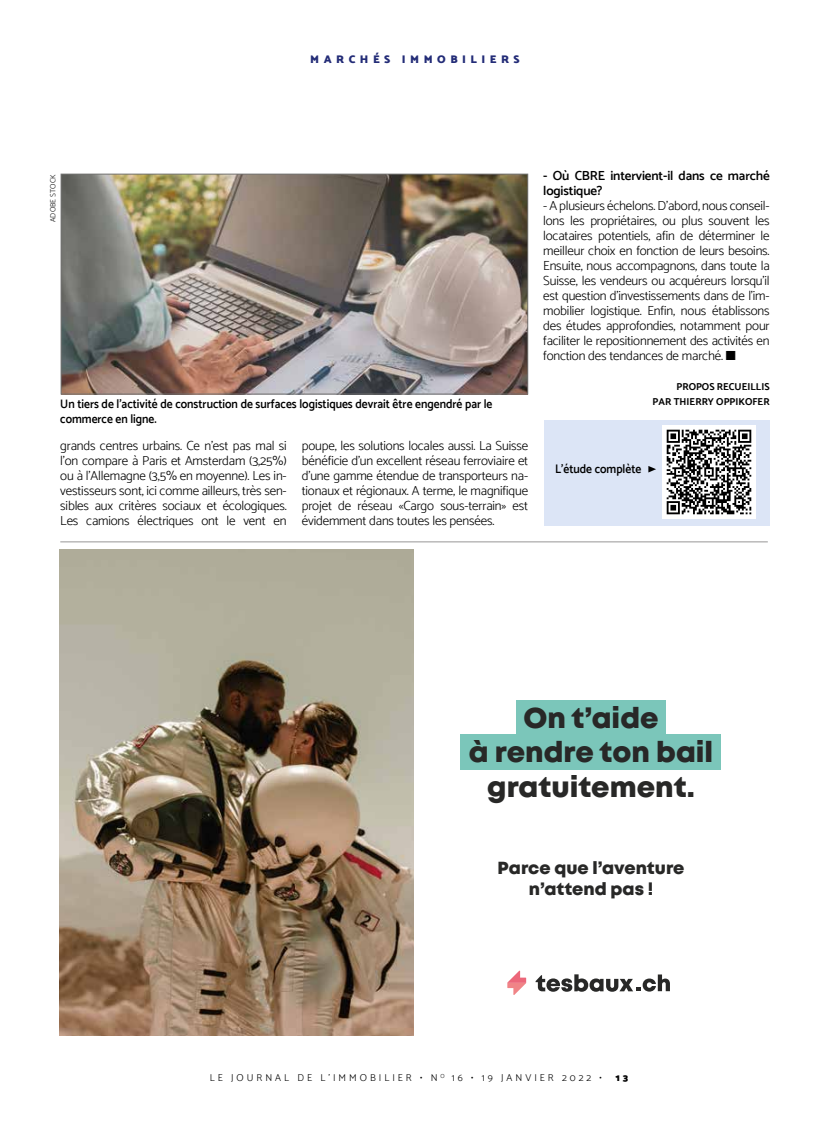
<style>
.page{position:relative;width:830px;height:1134px;background:#fff}
.page>*{position:absolute;margin:0;border:0;box-sizing:border-box;transform-origin:0 0}
.t1{font:800 28.75px/34.5px "Mont";color:#282827;text-align:center}
.t2{font:800 17.5px/21px "Mont";color:#282827;text-align:center}
.t3{font:300 13.12px/15px "Catamaran";letter-spacing:-.01em;color:#000;text-align:justify}
.t4{font:600 13.12px/15px "Catamaran";letter-spacing:-.01em;color:#000}
.t5{font:600 12.5px/15px "Catamaran";color:#000;scale:.92 1}
.t6{font:900 11.25px "Catamaran";letter-spacing:.4em;color:#232c77}
.t7{font:300 10px "Catamaran";letter-spacing:.3em;color:#000}
.t8{font:700 10px/15px "Catamaran";color:#000;text-align:right}
.t9{font:900 10px "Catamaran";color:#000}
.t10{font:300 7.5px "Catamaran";letter-spacing:.01em;color:#000}
</style>
<div class="page">
<img style="left:63px;top:176px;width:463px;height:216px">
<div style="left:61px;top:174px;width:467px;height:220px;border:1px solid #727271"></div>
<hr style="left:60px;top:542px;width:707px;height:1px;background:#979696">
<svg style="left:507px;top:971px;width:19px;height:24px"></svg>
<svg style="left:535px;top:974px;width:134px;height:18px"></svg>
<img style="left:59px;top:550px;width:354px;height:486px">
<div style="left:516px;top:700px;width:150px;height:35px;background:#7bc6ba"></div>
<div style="left:459px;top:734px;width:261px;height:35px;background:#7bc6ba"></div>
<div style="left:544px;top:420px;width:225px;height:105px;background:#dce5f6"></div>
<img style="left:662px;top:426px;width:93px;height:93px">
<svg style="left:648px;top:466px;width:7px;height:6px"></svg>
<p class="t6" style="left:310px;top:52px;width:211px">MARCHÉS IMMOBILIERS</p>
<p class="t10" style="left:48px;top:222px;width:49px;rotate:-90deg">ADOBE STOCK</p>
<p class="t5" style="left:60px;top:396px;width:471px">Un tiers de l’activité de construction de surfaces logistiques devrait être engendré par le commerce en ligne.</p>
<p class="t3" style="left:60px;top:438px;width:228px">grands centres urbains. Ce n’est pas mal si l’on compare à Paris et Amsterdam (3,25%) ou à l’Allemagne (3,5% en moyenne). Les in&shy;vestisseurs sont, ici comme ailleurs, très sen&shy;sibles aux critères sociaux et écologiques.<br>Les camions électriques ont le vent en</p>
<p class="t3" style="left:301px;top:438px;width:228px">poupe, les solutions locales aussi. La Suisse bénéficie d’un excellent réseau ferroviaire et d’une gamme étendue de transporteurs na&shy;tionaux et régionaux. A terme, le magnifique projet de réseau «Cargo sous-terrain» est évidemment dans toutes les pensées.</p>
<p class="t4" style="left:543px;top:168px;width:228px">- Où CBRE intervient-il dans ce marché logistique?</p>
<p class="t3" style="left:543px;top:198px;width:228px">- A plusieurs échelons. D’abord, nous conseil&shy;lons les propriétaires, ou plus souvent les locataires potentiels, afin de déterminer le meilleur choix en fonction de leurs besoins.<br>Ensuite, nous accompagnons, dans toute la Suisse, les vendeurs ou acquéreurs lorsqu’il est question d’investissements dans de l’im&shy;mobilier logistique. Enfin, nous établissons des études approfondies, notamment pour faciliter le repositionnement des activités en fonction des tendances de marché. ■</p>
<p class="t8" style="left:652px;top:379px;width:118px">PROPOS RECUEILLIS<br>PAR THIERRY OPPIKOFER</p>
<p class="t5" style="left:555px;top:461px;width:95px">L’étude complète</p>
<h1 class="t1" style="left:468px;top:700px;width:246px">On t’aide<br>à rendre ton bail gratuitement.</h1>
<h2 class="t2" style="left:497px;top:857px;width:188px">Parce que l’aventure n’attend pas !</h2>
<p class="t7" style="left:210px;top:1072px;width:393px">LE JOURNAL DE L’IMMOBILIER • N <sup>O</sup> 16 • 19 JANVIER 2022 •</p>
<p class="t9" style="left:615px;top:1072px;width:14px">1 3</p>
</div>
